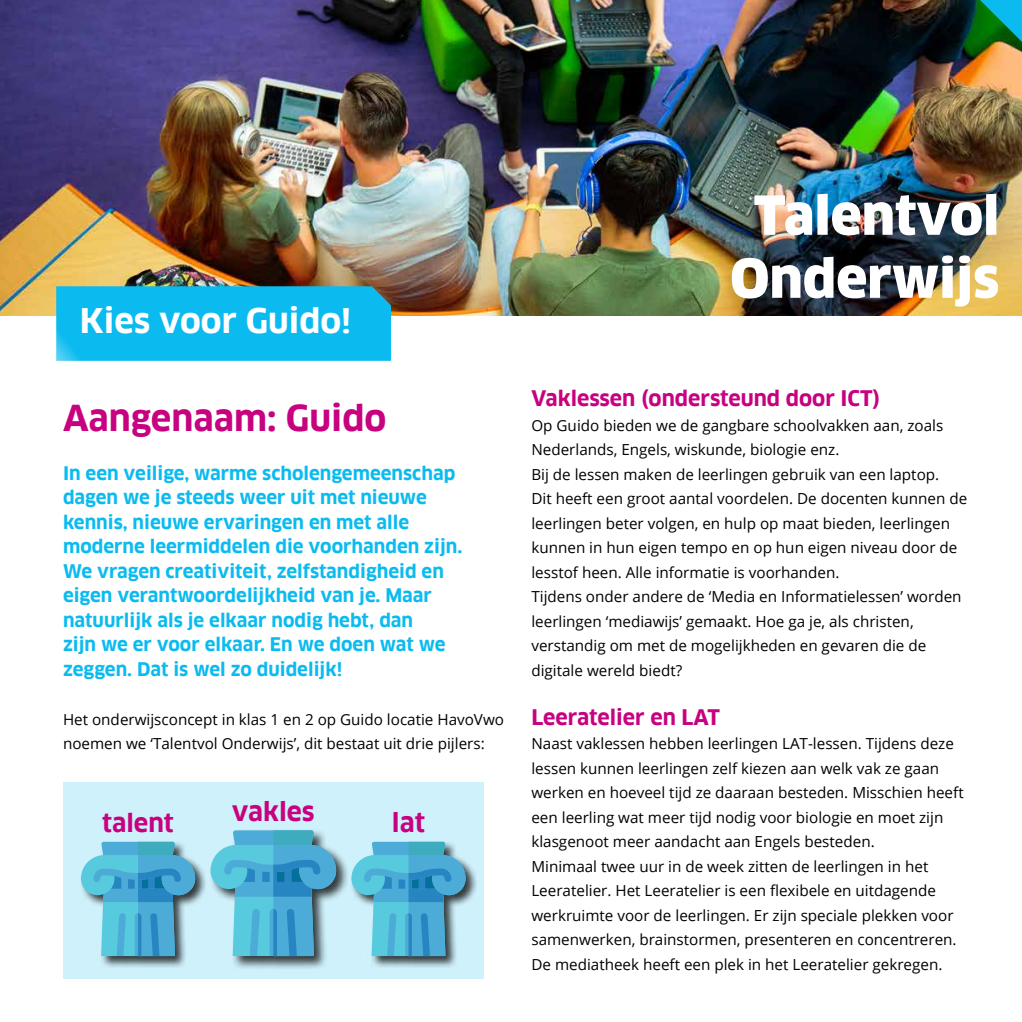
<style>
.page{position:relative;width:1022px;height:1022px;background:#fff}
.page>*{position:absolute;margin:0;border:0;box-sizing:border-box;transform-origin:0 0}
.t1{font:900 52.5px/63px "Clan Offc";color:#fff;text-align:center}
.t2{font:700 35px "Clan Offc";color:#c7017f}
.t3{font:700 33.25px "Clan Offc";color:#fff}
.t4{font:700 25.72px "Clan Offc";color:#c7017f}
.t5{font:700 24.68px "Clan Offc";color:#c7017f}
.t6{font:700 21px "Clan Offc";color:#c7017f}
.t7{font:700 18.38px/24.5px "Clan Offc";color:#0bbbef}
.t8{font:15.22px/24.5px "Open Sans";color:#000}
</style>
<div class="page">
<img style="left:0;top:0;width:1022px;height:316px">
<svg style="left:980px;top:0;width:42px;height:42px"></svg>
<div style="left:56px;top:286px;width:335px;height:75px;background:#0bbbef"></div>
<div style="left:63px;top:782px;width:421px;height:197px;background:#cff1fb"></div>
<div style="left:80px;top:841px;width:127px;height:127px;background:#000;opacity:.75"></div>
<svg style="left:81px;top:842px;width:114px;height:114px"></svg>
<div style="left:209px;top:829px;width:140px;height:141px;background:#000;opacity:.75"></div>
<svg style="left:210px;top:830px;width:126px;height:126px"></svg>
<div style="left:350px;top:841px;width:128px;height:127px;background:#000;opacity:.75"></div>
<svg style="left:351px;top:842px;width:115px;height:114px"></svg>
<h3 class="t3" style="left:80px;top:302px;width:273px">Kies voor Guido!</h3>
<h2 class="t2" style="left:63px;top:398px;width:325px">Aangenaam: Guido</h2>
<p class="t7" style="left:63px;top:461px;width:401px">In een veilige, warme scholengemeenschap dagen we je steeds weer uit met nieuwe kennis, nieuwe ervaringen en met alle moderne leermiddelen die voorhanden zijn.<br>We vragen creativiteit, zelfstandigheid en eigen verantwoordelijkheid van je. Maar natuurlijk als je elkaar nodig hebt, dan<br>zijn we er voor elkaar. En we doen wat we zeggen. Dat is wel zo duidelijk!</p>
<p class="t8" style="left:63px;top:706px;width:443px">Het onderwijsconcept in klas 1 en 2 op Guido locatie HavoVwo noemen we ‘Talentvol Onderwijs’, dit bestaat uit drie pijlers:</p>
<h3 class="t5" style="left:102px;top:809px;width:73px">talent</h3>
<h3 class="t4" style="left:232px;top:797px;width:84px">vakles</h3>
<h3 class="t4" style="left:392px;top:808px;width:35px">lat</h3>
<h1 class="t1" style="left:730px;top:185px;width:271px">Talentvol<br>Onderwijs</h1>
<h3 class="t6" style="left:531px;top:387px;width:350px">Vaklessen (ondersteund door ICT)</h3>
<p class="t8" style="left:531px;top:412px;width:437px">Op Guido bieden we de gangbare schoolvakken aan, zoals Nederlands, Engels, wiskunde, biologie enz.<br>Bij de lessen maken de leerlingen gebruik van een laptop.<br>Dit heeft een groot aantal voordelen. De docenten kunnen de leerlingen beter volgen, en hulp op maat bieden, leerlingen kunnen in hun eigen tempo en op hun eigen niveau door de lesstof heen. Alle informatie is voorhanden.<br>Tijdens onder andere de ‘Media en Informatielessen’ worden leerlingen ‘mediawijs’ gemaakt. Hoe ga je, als christen, verstandig om met de mogelijkheden en gevaren die de digitale wereld biedt?</p>
<h3 class="t6" style="left:531px;top:705px;width:190px">Leeratelier en LAT</h3>
<p class="t8" style="left:531px;top:731px;width:434px">Naast vaklessen hebben leerlingen LAT-lessen. Tijdens deze lessen kunnen leerlingen zelf kiezen aan welk vak ze gaan werken en hoeveel tijd ze daaraan besteden. Misschien heeft een leerling wat meer tijd nodig voor biologie en moet zijn klasgenoot meer aandacht aan Engels besteden.<br>Minimaal twee uur in de week zitten de leerlingen in het Leeratelier. Het Leeratelier is een flexibele en uitdagende werkruimte voor de leerlingen. Er zijn speciale plekken voor samenwerken, brainstormen, presenteren en concentreren.<br>De mediatheek heeft een plek in het Leeratelier gekregen.</p>
</div>
